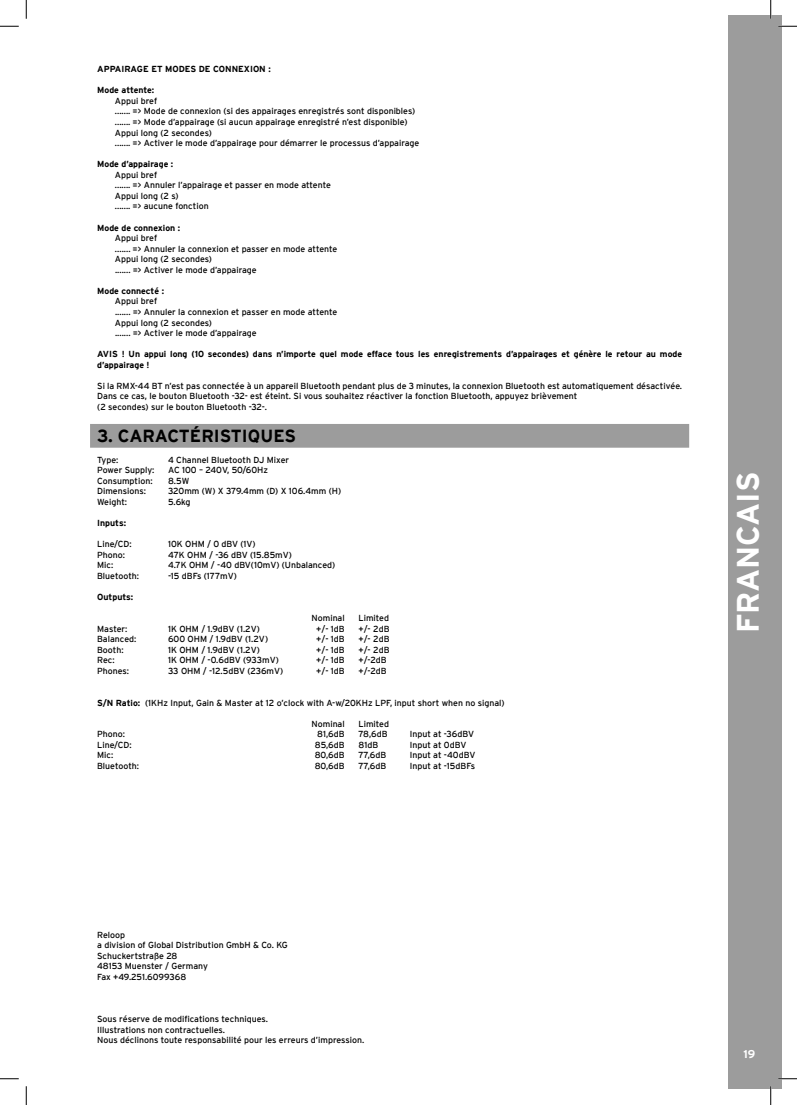
<style>
.page{position:relative;width:797px;height:1105px;background:#fff}
.page>*{position:absolute;margin:0;border:0;box-sizing:border-box;transform-origin:0 0}
.t1{font:700 31px "Interstate";color:#fff}
.t2{font:700 17.5px "Interstate";color:#000}
.t3{font:700 11.25px "Interstate";color:#fff}
.t4{font:8.75px/10.5px "Interstate";color:#000}
.t5{font:700 8.75px/10.5px "Interstate";color:#000}
.s1{font-weight:700}
</style>
<div class="page">
<div style="left:728px;top:16px;width:53px;height:1073px;background:#9c9c9c"></div>
<div style="left:90px;top:424px;width:599px;height:24px;background:#9c9c9c"></div>
<svg style="left:0;top:25px;width:19px;height:2px"></svg>
<svg style="left:778px;top:25px;width:19px;height:2px"></svg>
<svg style="left:0;top:1078px;width:19px;height:1px"></svg>
<svg style="left:778px;top:1078px;width:19px;height:1px"></svg>
<svg style="left:25px;top:0;width:2px;height:19px"></svg>
<svg style="left:25px;top:1086px;width:2px;height:19px"></svg>
<svg style="left:770px;top:0;width:1px;height:19px"></svg>
<svg style="left:770px;top:1086px;width:1px;height:19px"></svg>
<p class="t5" style="left:97px;top:64px;width:175px">APPAIRAGE ET MODES DE CONNEXION :</p>
<p class="t5" style="left:97px;top:85px;width:59px">Mode attente:</p>
<p class="t4" style="left:115px;top:95px;width:306px">Appui bref<br>....... =&gt; Mode de connexion (si des appairages enregistrés sont disponibles) ....... =&gt; Mode d’appairage (si aucun appairage enregistré n’est disponible)<br>Appui long (2 secondes)<br>....... =&gt; Activer le mode d’appairage pour démarrer le processus d’appairage</p>
<p class="t5" style="left:97px;top:159px;width:78px">Mode d’appairage :</p>
<p class="t4" style="left:115px;top:169px;width:217px">Appui bref<br>....... =&gt; Annuler l’appairage et passer en mode attente<br>Appui long (2 s)<br>....... =&gt; aucune fonction</p>
<p class="t5" style="left:97px;top:222px;width:85px">Mode de connexion :</p>
<p class="t4" style="left:115px;top:233px;width:224px">Appui bref<br>....... =&gt; Annuler la connexion et passer en mode attente<br>Appui long (2 secondes)<br>....... =&gt; Activer le mode d’appairage</p>
<p class="t5" style="left:97px;top:285px;width:68px">Mode connecté :</p>
<p class="t4" style="left:115px;top:296px;width:224px">Appui bref<br>....... =&gt; Annuler la connexion et passer en mode attente<br>Appui long (2 secondes)<br>....... =&gt; Activer le mode d’appairage</p>
<p class="t5" style="left:97px;top:349px;width:586px">AVIS ! Un appui long (10 secondes) dans n’importe quel mode efface tous les enregistrements d’appairages et génère le retour au mode d’appairage !</p>
<p class="t4" style="left:97px;top:380px;width:586px">Si la RMX-44 BT n’est pas connectée à un appareil Bluetooth pendant plus de 3 minutes, la connexion Bluetooth est automatiquement désactivée.<br>Dans ce cas, le bouton Bluetooth -32- est éteint. Si vous souhaitez réactiver la fonction Bluetooth, appuyez brièvement<br>(2 secondes) sur le bouton Bluetooth -32-.</p>
<h2 class="t2" style="left:97px;top:426px;width:200px">3. CARACTÉRISTIQUES</h2>
<p class="t4" style="left:97px;top:454px;width:23px">Type:</p>
<p class="t4" style="left:168px;top:454px;width:123px">4 Channel Bluetooth DJ Mixer</p>
<p class="t4" style="left:97px;top:465px;width:59px">Power Supply:</p>
<p class="t4" style="left:168px;top:465px;width:101px">AC 100 – 240V, 50/60Hz</p>
<p class="t4" style="left:97px;top:475px;width:57px">Consumption:</p>
<p class="t4" style="left:168px;top:475px;width:23px">8.5W</p>
<p class="t4" style="left:97px;top:486px;width:50px">Dimensions:</p>
<p class="t4" style="left:168px;top:486px;width:174px">320mm (W) X 379.4mm (D) X 106.4mm (H)</p>
<p class="t4" style="left:97px;top:497px;width:31px">Weight:</p>
<p class="t4" style="left:168px;top:497px;width:24px">5.6kg</p>
<p class="t5" style="left:97px;top:518px;width:30px">Inputs:</p>
<p class="t4" style="left:97px;top:539px;width:36px">Line/CD:</p>
<p class="t4" style="left:168px;top:539px;width:89px">10K OHM / 0 dBV (1V)</p>
<p class="t4" style="left:97px;top:549px;width:29px">Phono:</p>
<p class="t4" style="left:168px;top:549px;width:125px">47K OHM / -36 dBV (15.85mV)</p>
<p class="t4" style="left:97px;top:560px;width:18px">Mic:</p>
<p class="t4" style="left:168px;top:560px;width:169px">4.7K OHM / -40 dBV(10mV) (Unbalanced)</p>
<p class="t4" style="left:97px;top:570px;width:43px">Bluetooth:</p>
<p class="t4" style="left:168px;top:570px;width:70px">-15 dBFs (177mV)</p>
<p class="t5" style="left:97px;top:592px;width:38px">Outputs:</p>
<p class="t4" style="left:311px;top:613px;width:35px">Nominal</p>
<p class="t4" style="left:358px;top:613px;width:32px">Limited</p>
<p class="t4" style="left:97px;top:623px;width:32px">Master:</p>
<p class="t4" style="left:168px;top:623px;width:93px">1K OHM / 1.9dBV (1.2V)</p>
<p class="t4" style="left:316px;top:623px;width:30px">+/- 1dB</p>
<p class="t4" style="left:358px;top:623px;width:33px">+/- 2dB</p>
<p class="t4" style="left:97px;top:634px;width:41px">Balanced:</p>
<p class="t4" style="left:168px;top:634px;width:101px">600 OHM / 1.9dBV (1.2V)</p>
<p class="t4" style="left:316px;top:634px;width:30px">+/- 1dB</p>
<p class="t4" style="left:358px;top:634px;width:33px">+/- 2dB</p>
<p class="t4" style="left:97px;top:644px;width:28px">Booth:</p>
<p class="t4" style="left:168px;top:644px;width:93px">1K OHM / 1.9dBV (1.2V)</p>
<p class="t4" style="left:316px;top:644px;width:30px">+/- 1dB</p>
<p class="t4" style="left:358px;top:644px;width:33px">+/- 2dB</p>
<p class="t4" style="left:97px;top:655px;width:19px">Rec:</p>
<p class="t4" style="left:168px;top:655px;width:112px">1K OHM / -0.6dBV (933mV)</p>
<p class="t4" style="left:316px;top:655px;width:30px">+/- 1dB</p>
<p class="t4" style="left:358px;top:655px;width:30px">+/-2dB</p>
<p class="t4" style="left:97px;top:665px;width:34px">Phones:</p>
<p class="t4" style="left:168px;top:665px;width:117px">33 OHM / -12.5dBV (236mV)</p>
<p class="t4" style="left:316px;top:665px;width:30px">+/- 1dB</p>
<p class="t4" style="left:358px;top:665px;width:30px">+/-2dB</p>
<p class="t4" style="left:97px;top:697px;width:409px"><span class="s1">S/N Ratio:</span> (1KHz Input, Gain &amp; Master at 12 o’clock with A-w/20KHz LPF, input short when no signal)</p>
<p class="t4" style="left:311px;top:718px;width:35px">Nominal</p>
<p class="t4" style="left:358px;top:718px;width:32px">Limited</p>
<p class="t4" style="left:97px;top:729px;width:29px">Phono:</p>
<p class="t4" style="left:317px;top:729px;width:29px">81,6dB</p>
<p class="t4" style="left:358px;top:729px;width:31px">78,6dB</p>
<p class="t4" style="left:410px;top:729px;width:66px">Input at -36dBV</p>
<p class="t4" style="left:97px;top:739px;width:36px">Line/CD:</p>
<p class="t4" style="left:315px;top:739px;width:31px">85,6dB</p>
<p class="t4" style="left:358px;top:739px;width:21px">81dB</p>
<p class="t4" style="left:410px;top:739px;width:58px">Input at 0dBV</p>
<p class="t4" style="left:97px;top:750px;width:18px">Mic:</p>
<p class="t4" style="left:315px;top:750px;width:32px">80,6dB</p>
<p class="t4" style="left:358px;top:750px;width:29px">77,6dB</p>
<p class="t4" style="left:410px;top:750px;width:67px">Input at -40dBV</p>
<p class="t4" style="left:97px;top:760px;width:43px">Bluetooth:</p>
<p class="t4" style="left:315px;top:760px;width:32px">80,6dB</p>
<p class="t4" style="left:358px;top:760px;width:29px">77,6dB</p>
<p class="t4" style="left:410px;top:760px;width:67px">Input at -15dBFs</p>
<h1 class="t1" style="left:730px;top:633px;width:163px;rotate:-90deg">FRANCAIS</h1>
<p class="t4" style="left:97px;top:929px;width:192px">Reloop<br>a division of Global Distribution GmbH &amp; Co. KG<br>Schuckertstraße 28<br>48153 Muenster / Germany<br>Fax +49.251.6099368</p>
<p class="t4" style="left:97px;top:1014px;width:269px">Sous réserve de modifications techniques.<br>Illustrations non contractuelles.<br>Nous déclinons toute responsabilité pour les erreurs d’impression.</p>
<p class="t3" style="left:743px;top:1047px;width:13px">19</p>
</div>
